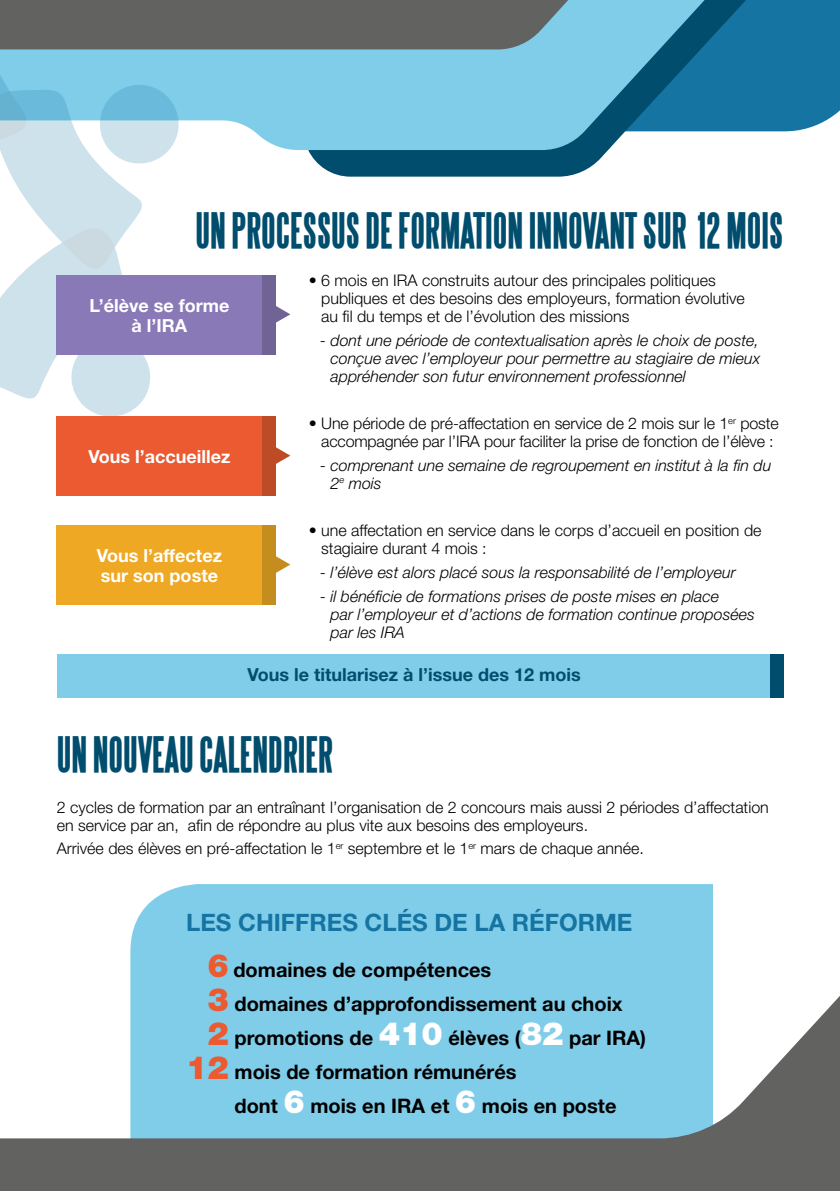
<style>
.page{position:relative;width:840px;height:1191px;background:#fff}
.page>*{position:absolute;margin:0;border:0;box-sizing:border-box;transform-origin:0 0}
.t1{font:700 44px "Steelfish";color:#004d6d}
.t2{font:700 24px "Helvetica Neue";color:#1574a2}
.t3{font:700 20px "Helvetica Neue";color:#000}
.t4{font:700 18px/20px "Helvetica Neue";color:#fff;text-align:center}
.t5{font:700 18px "Helvetica Neue";color:#004d6d}
.t6{font:300 16px/18px "Helvetica Neue";color:#000}
.t7{font:italic 300 16px/18px "Helvetica Neue";color:#000}
.s1{font-weight:900;font-size:32px;color:#eb5a30}
.s2{font-weight:900;font-size:32px;color:#fff}
</style>
<div class="page">
<div style="left:130px;top:884px;width:582px;height:81px;background:#80cdea"></div>
<div style="left:771px;top:0;width:68px;height:131px;background:#1574a2"></div>
<svg style="left:308px;top:0;width:463px;height:177px"></svg>
<svg style="left:0;top:0;width:729px;height:150px;background:#6da1b5"></svg>
<svg style="left:0;top:965px;width:839px;height:226px;fill:#80cdea"></svg>
<svg style="left:0;top:55px;width:184px;height:366px"></svg>
<svg style="left:275px;top:301px;width:15px;height:27px"></svg>
<svg style="left:275px;top:442px;width:15px;height:27px"></svg>
<svg style="left:275px;top:551px;width:15px;height:27px"></svg>
<div style="left:261px;top:275px;width:14px;height:80px;background:#706396"></div>
<div style="left:261px;top:417px;width:14px;height:79px;background:#bd4b25"></div>
<div style="left:261px;top:526px;width:14px;height:79px;background:#c58d1e"></div>
<div style="left:768px;top:654px;width:14px;height:43px;background:#004d6d"></div>
<div style="left:57px;top:275px;width:205px;height:80px;background:#8979b7"></div>
<div style="left:57px;top:417px;width:205px;height:79px;background:#eb5a30"></div>
<div style="left:57px;top:526px;width:205px;height:79px;background:#efa824"></div>
<div style="left:57px;top:654px;width:712px;height:43px;background:#80cdea"></div>
<h1 class="t1" style="left:195px;top:206px;width:588px">UN PROCESSUS DE FORMATION INNOVANT SUR 12 MOIS</h1>
<p class="t6" style="left:321px;top:271px;width:425px;text-indent:-12px">• 6 mois en IRA construits autour des principales politiques publiques et des besoins des employeurs, formation évolutive au fil du temps et de l’évolution des missions</p>
<p class="t7" style="left:330px;top:331px;width:431px;text-align:justify;text-indent:-10px">- dont une période de contextualisation après le choix de poste, conçue avec l’employeur pour permettre au stagiaire de mieux appréhender son futur environnement professionnel</p>
<p class="t6" style="left:308px;top:414px;width:471px;text-align:center">• Une période de pré-affectation en service de 2 mois sur le 1<sup>er</sup> poste accompagnée par l’IRA pour faciliter la prise de fonction de l’élève :</p>
<p class="t7" style="left:330px;top:456px;width:442px;text-indent:-10px">- comprenant une semaine de regroupement en institut à la fin du<br>2<sup>e</sup> mois</p>
<p class="t6" style="left:321px;top:521px;width:441px;text-indent:-12px">• une affectation en service dans le corps d’accueil en position de stagiaire durant 4 mois :</p>
<p class="t7" style="left:320px;top:563px;width:417px">- l’élève est alors placé sous la responsabilité de l’employeur</p>
<p class="t7" style="left:330px;top:586px;width:425px;text-indent:-10px">- il bénéficie de formations prises de poste mises en place<br>par l’employeur et d’actions de formation continue proposées par les IRA</p>
<p class="t4" style="left:89px;top:295px;width:141px">L’élève se forme à l’IRA</p>
<p class="t4" style="left:88px;top:446px;width:143px">Vous l’accueillez</p>
<p class="t4" style="left:97px;top:545px;width:127px;text-align:left">Vous l’affectez sur son poste</p>
<p class="t5" style="left:247px;top:663px;width:335px">Vous le titularisez à l’issue des 12 mois</p>
<h1 class="t1" style="left:57px;top:730px;width:277px">UN NOUVEAU CALENDRIER</h1>
<p class="t6" style="left:57px;top:797px;width:713px">2 cycles de formation par an entraînant l’organisation de 2 concours mais aussi 2 périodes d’affectation en service par an, afin de répondre au plus vite aux besoins des employeurs.</p>
<p class="t6" style="left:57px;top:839px;width:588px">Arrivée des élèves en pré-affectation le 1<sup>er</sup> septembre et le 1<sup>er</sup> mars de chaque année.</p>
<h2 class="t2" style="left:186px;top:908px;width:447px">LES CHIFFRES CLÉS DE LA RÉFORME</h2>
<p class="t3" style="left:207px;top:957px;width:285px"><span class="s1">6</span> domaines de compétences</p>
<p class="t3" style="left:207px;top:991px;width:416px"><span class="s1">3</span> domaines d’approfondissement au choix</p>
<p class="t3" style="left:207px;top:1025px;width:440px"><span class="s1">2</span> promotions de <span class="s2">410</span> élèves (<span class="s2">82</span> par IRA)</p>
<p class="t3" style="left:186px;top:1059px;width:332px"><span class="s1">12</span> mois de formation rémunérés</p>
<p class="t3" style="left:234px;top:1093px;width:383px">dont <span class="s2">6</span> mois en IRA et <span class="s2">6</span> mois en poste</p>
</div>
